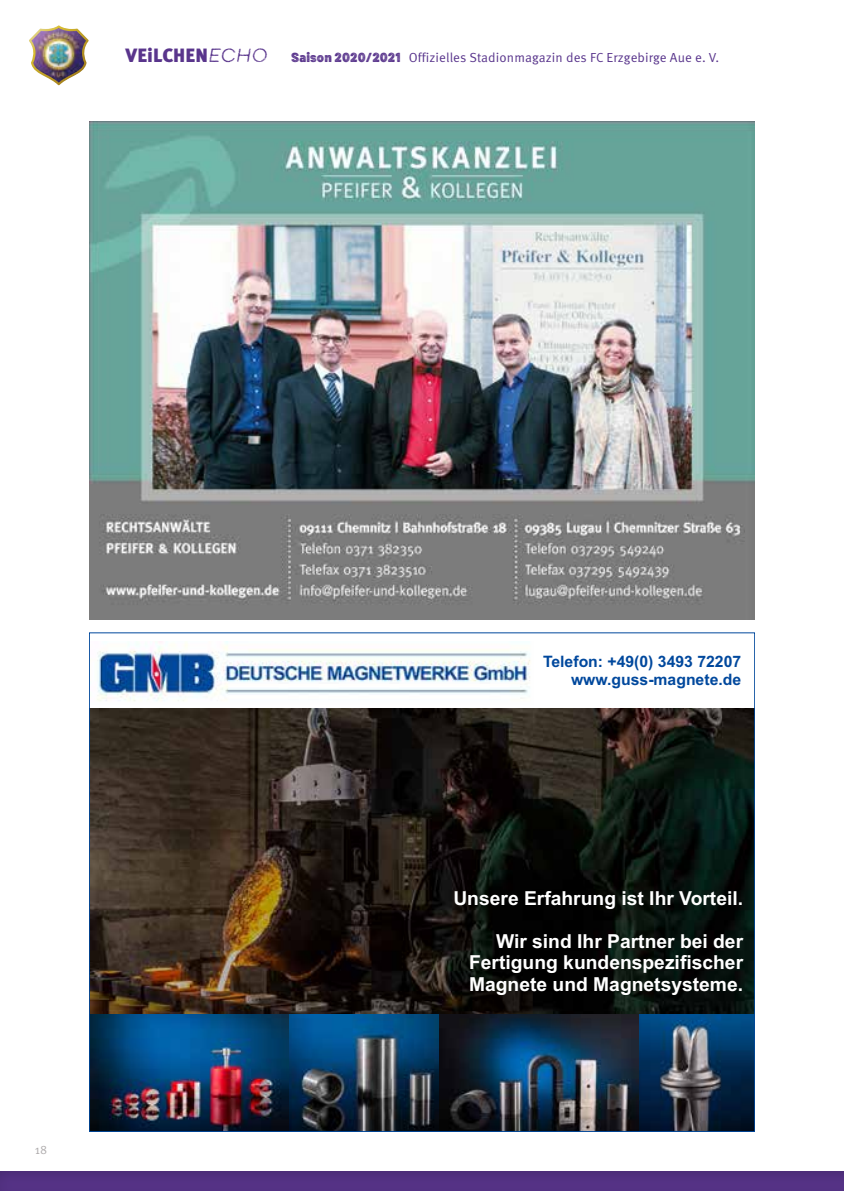
<style>
.page{position:relative;width:844px;height:1191px;background:#fff}
.page>*{position:absolute;margin:0;border:0;box-sizing:border-box;transform-origin:0 0}
.t1{font:700 19.25px/21.5px "Arial";color:#fff;text-align:justify}
.t2{font:700 15.75px/17.7px "Arial";color:#00489d;text-align:right}
.t3{font:13.12px "Meta Pro";letter-spacing:.01em;color:#59358c}
.t4{font:12.25px "Meta Pro";color:#aeabac}
.s1{font-weight:900;font-size:19.25px}
.s2{font-family:"Draft Natural A";font-style:italic;font-size:19.25px}
.s3{font-family:"Draft Natural Hi Res D";font-weight:900}
</style>
<div class="page">
<img style="left:29px;top:25px;width:60px;height:61px">
<div style="left:0;top:1169px;width:843px;height:22px;background:#533183"></div>
<img style="left:638px;top:1013px;width:114px;height:116px">
<img style="left:288px;top:1013px;width:152px;height:116px">
<img style="left:91px;top:1013px;width:197px;height:116px">
<img style="left:440px;top:1013px;width:198px;height:116px">
<img style="left:91px;top:708px;width:661px;height:305px">
<img style="left:97px;top:641px;width:433px;height:60px">
<img style="left:89px;top:122px;width:664px;height:498px">
<p class="t3" style="left:125px;top:50px;width:595px"><span class="s1">VEiLCHEN</span><span class="s2">ECHO</span> <span class="s3">Saison 2020/2021</span> Offizielles Stadionmagazin des FC Erzgebirge Aue e. V.</p>
<p class="t4" style="left:35px;top:1142px;width:14px">18</p>
<p class="t2" style="left:543px;top:653px;width:200px">Telefon: +49(0) 3493 72207 www.guss-magnete.de</p>
<p class="t1" style="left:453px;top:887px;width:291px">Unsere Erfahrung ist Ihr Vorteil.</p>
<p class="t1" style="left:469px;top:930px;width:275px;text-indent:27px">Wir sind Ihr Partner bei der Fertigung kundenspezifischer Magnete und Magnetsysteme.</p>
</div>
